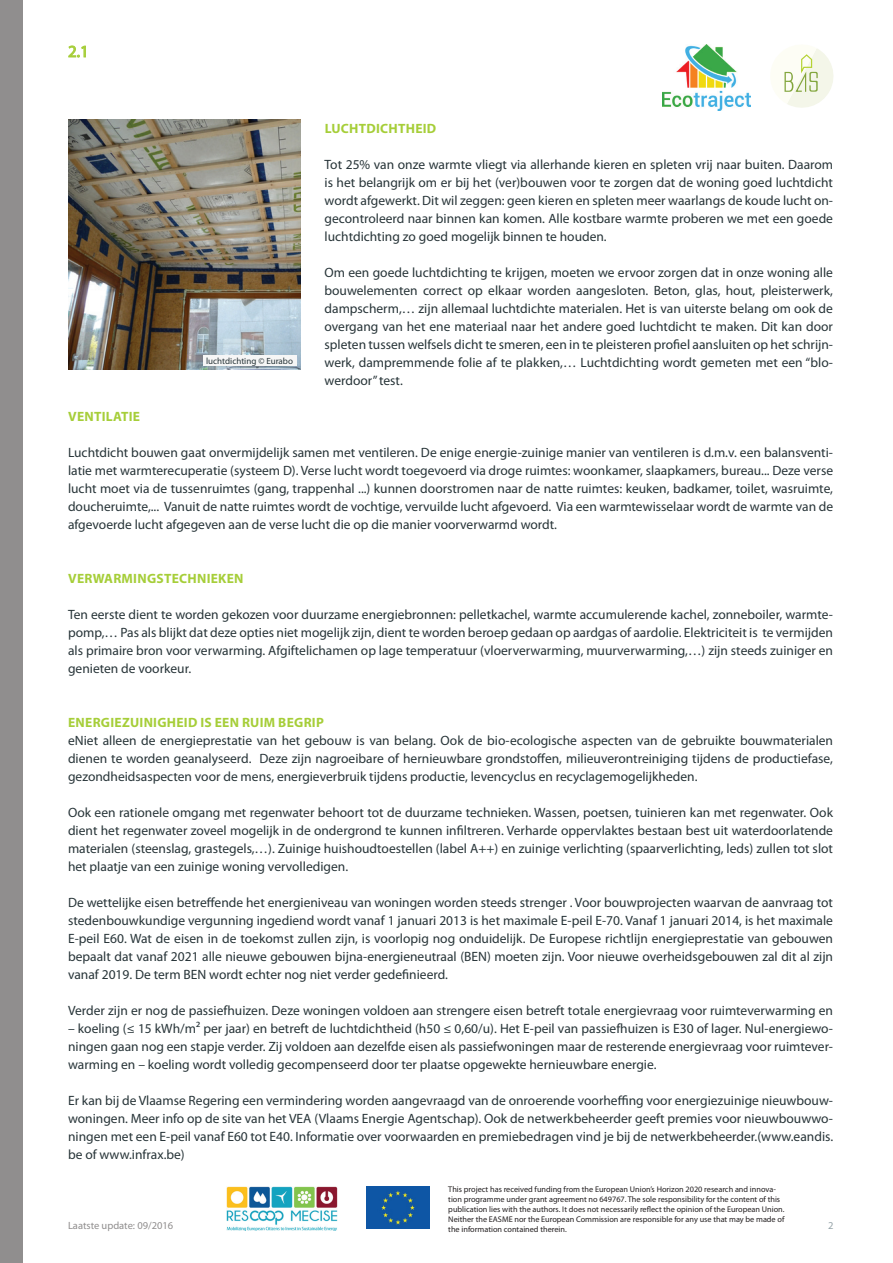
<style>
.page{position:relative;width:893px;height:1263px;background:#fff}
.page>*{position:absolute;margin:0;border:0;box-sizing:border-box;transform-origin:0 0}
.t1{font:16.8px "Myriad Pro";color:#a6ce39}
.t2{font:13.5px/18px "Myriad Pro";color:#273438;text-align:justify}
.t3{font:700 13.5px "Myriad Pro";letter-spacing:.02em;color:#a6ce39}
.t4{font:10.5px "Myriad Pro";color:#908e8e}
.t5{font:10.5px "Myriad Pro";color:#95a3a8}
.t6{font:9px "Myriad Pro";color:#273438}
.t7{font:8.25px/9.9px "Myriad Pro";color:#231f20}
</style>
<div class="page">
<svg style="left:784px;top:49px;width:50px;height:59px"></svg>
<img style="left:662px;top:44px;width:88px;height:67px">
<img style="left:226px;top:1186px;width:111px;height:44px">
<img style="left:366px;top:1187px;width:64px;height:42px">
<div style="left:0;top:0;width:23px;height:1263px;background:#908e8e"></div>
<img style="left:68px;top:120px;width:233px;height:250px">
<div style="left:203px;top:355px;width:93px;height:11px;background:#f6f6f6"></div>
<svg style="left:68px;top:45px;width:18px;height:13px"></svg>
<p class="t1" style="left:68px;top:41px;width:22px">2.1</p>
<p class="t6" style="left:206px;top:355px;width:88px">luchtdichting © Eurabo</p>
<p class="t3" style="left:325px;top:120px;width:113px">LUCHTDICHTHEID</p>
<p class="t2" style="left:325px;top:155px;width:510px">Tot 25% van onze warmte vliegt via allerhande kieren en spleten vrij naar buiten. Daarom is het belangrijk om er bij het (ver)bouwen voor te zorgen dat de woning goed luchtdicht wordt afgewerkt. Dit wil zeggen: geen kieren en spleten meer waarlangs de koude lucht on&shy;gecontroleerd naar binnen kan komen. Alle kostbare warmte proberen we met een goede luchtdichting zo goed mogelijk binnen te houden.</p>
<p class="t2" style="left:325px;top:263px;width:510px">Om een goede luchtdichting te krijgen, moeten we ervoor zorgen dat in onze woning alle bouwelementen correct op elkaar worden aangesloten. Beton, glas, hout, pleisterwerk, dampscherm,… zijn allemaal luchtdichte materialen. Het is van uiterste belang om ook de overgang van het ene materiaal naar het andere goed luchtdicht te maken. Dit kan door spleten tussen welfsels dicht te smeren, een in te pleisteren profiel aansluiten op het schrijn&shy;werk, dampremmende folie af te plakken,… Luchtdichting wordt gemeten met een “blo&shy;werdoor” test.</p>
<p class="t3" style="left:68px;top:408px;width:73px">VENTILATIE</p>
<p class="t2" style="left:68px;top:443px;width:767px">Luchtdicht bouwen gaat onvermijdelijk samen met ventileren. De enige energie-zuinige manier van ventileren is d.m.v. een balansventi&shy;latie met warmterecuperatie (systeem D). Verse lucht wordt toegevoerd via droge ruimtes: woonkamer, slaapkamers, bureau... Deze verse lucht moet via de tussenruimtes (gang, trappenhal ...) kunnen doorstromen naar de natte ruimtes: keuken, badkamer, toilet, wasruimte, doucheruimte,... Vanuit de natte ruimtes wordt de vochtige, vervuilde lucht afgevoerd. Via een warmtewisselaar wordt de warmte van de afgevoerde lucht afgegeven aan de verse lucht die op die manier voorverwarmd wordt.</p>
<p class="t3" style="left:68px;top:570px;width:177px">VERWARMINGSTECHNIEKEN</p>
<p class="t2" style="left:68px;top:605px;width:767px">Ten eerste dient te worden gekozen voor duurzame energiebronnen: pelletkachel, warmte accumulerende kachel, zonneboiler, warmte&shy;pomp,… Pas als blijkt dat deze opties niet mogelijk zijn, dient te worden beroep gedaan op aardgas of aardolie. Elektriciteit is te vermijden als primaire bron voor verwarming. Afgiftelichamen op lage temperatuur (vloerverwarming, muurverwarming,…) zijn steeds zuiniger en genieten de voorkeur.</p>
<p class="t3" style="left:68px;top:714px;width:257px">ENERGIEZUINIGHEID IS EEN RUIM BEGRIP</p>
<p class="t2" style="left:68px;top:731px;width:767px">eNiet alleen de energieprestatie van het gebouw is van belang. Ook de bio-ecologische aspecten van de gebruikte bouwmaterialen dienen te worden geanalyseerd. Deze zijn nagroeibare of hernieuwbare grondstoffen, milieuverontreiniging tijdens de productiefase, gezondheidsaspecten voor de mens, energieverbruik tijdens productie, levencyclus en recyclagemogelijkheden.</p>
<p class="t2" style="left:68px;top:803px;width:766px">Ook een rationele omgang met regenwater behoort tot de duurzame technieken. Wassen, poetsen, tuinieren kan met regenwater. Ook dient het regenwater zoveel mogelijk in de ondergrond te kunnen infiltreren. Verharde oppervlaktes bestaan best uit waterdoorlatende materialen (steenslag, grastegels,…). Zuinige huishoudtoestellen (label A++) en zuinige verlichting (spaarverlichting, leds) zullen tot slot het plaatje van een zuinige woning vervolledigen.</p>
<p class="t2" style="left:68px;top:893px;width:767px">De wettelijke eisen betreffende het energieniveau van woningen worden steeds strenger . Voor bouwprojecten waarvan de aanvraag tot stedenbouwkundige vergunning ingediend wordt vanaf 1 januari 2013 is het maximale E-peil E-70. Vanaf 1 januari 2014, is het maximale E-peil E60. Wat de eisen in de toekomst zullen zijn, is voorlopig nog onduidelijk. De Europese richtlijn energieprestatie van gebouwen bepaalt dat vanaf 2021 alle nieuwe gebouwen bijna-energieneutraal (BEN) moeten zijn. Voor nieuwe overheidsgebouwen zal dit al zijn vanaf 2019. De term BEN wordt echter nog niet verder gedefinieerd.</p>
<p class="t2" style="left:68px;top:1001px;width:766px">Verder zijn er nog de passiefhuizen. Deze woningen voldoen aan strengere eisen betreft totale energievraag voor ruimteverwarming en</p>
<p class="t2" style="left:68px;top:1019px;width:767px">– koeling (≤ 15 kWh/m² per jaar) en betreft de luchtdichtheid (h50 ≤ 0,60/u). Het E-peil van passiefhuizen is E30 of lager. Nul-energiewo&shy;ningen gaan nog een stapje verder. Zij voldoen aan dezelfde eisen als passiefwoningen maar de resterende energievraag voor ruimtever&shy;warming en – koeling wordt volledig gecompenseerd door ter plaatse opgewekte hernieuwbare energie.</p>
<p class="t2" style="left:68px;top:1091px;width:767px">Er kan bij de Vlaamse Regering een vermindering worden aangevraagd van de onroerende voorheffing voor energiezuinige nieuwbouw&shy;woningen. Meer info op de site van het VEA (Vlaams Energie Agentschap). Ook de netwerkbeheerder geeft premies voor nieuwbouwwo&shy;ningen met een E-peil vanaf E60 tot E40. Informatie over voorwaarden en premiebedragen vind je bij de netwerkbeheerder.(www.eandis. be of www.infrax.be)</p>
<p class="t7" style="left:448px;top:1184px;width:338px">This project has received funding from the European Union’s Horizon 2020 research and innova&shy;tion programme under grant agreement no 649767. The sole responsibility for the content of this publication lies with the authors. It does not necessarily reflect the opinion of the European Union.<br>Neither the EASME nor the European Commission are responsible for any use that may be made of the information contained therein.</p>
<p class="t4" style="left:68px;top:1219px;width:107px">Laatste update: 09/2016</p>
<p class="t5" style="left:828px;top:1219px;width:7px">2</p>
</div>
